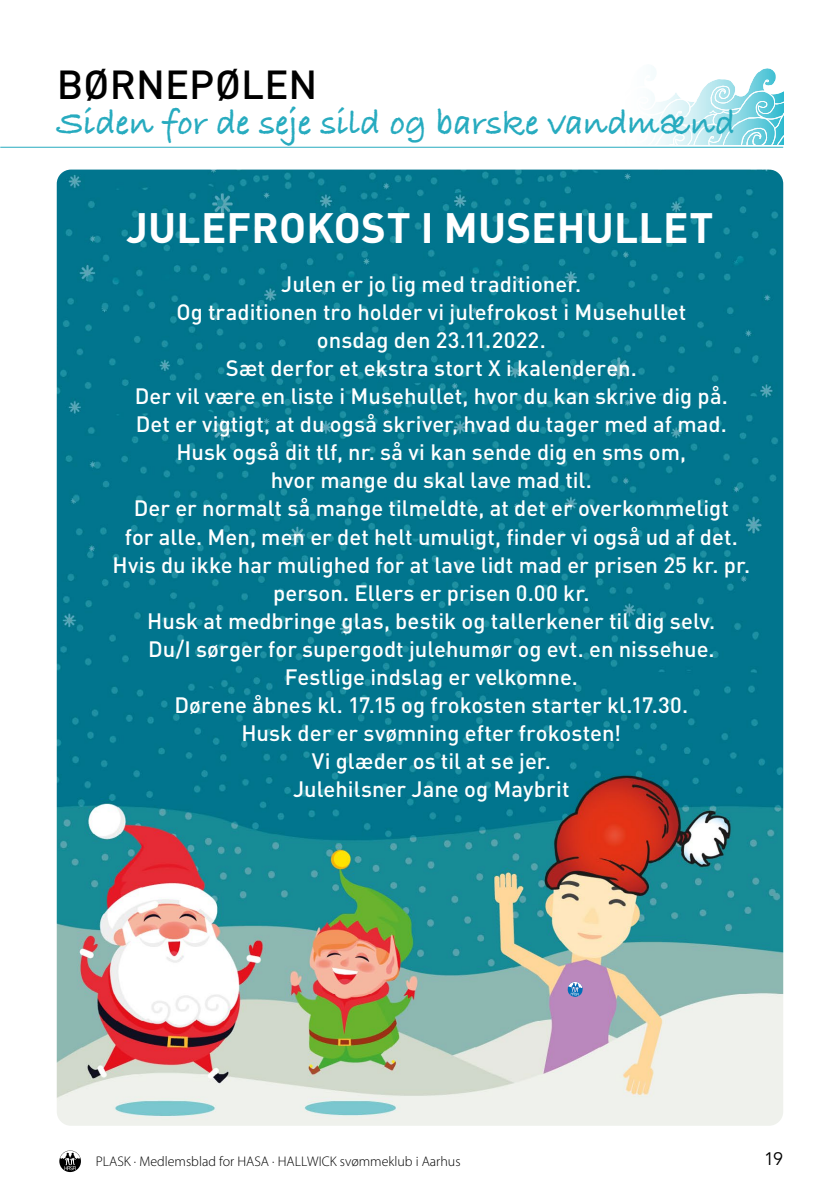
<style>
.page{position:relative;width:840px;height:1191px;background:#fff}
.page>*{position:absolute;margin:0;border:0;box-sizing:border-box;transform-origin:0 0}
.t1{font:700 42px "DIN Pro";letter-spacing:.005em;color:#fff}
.t2{font:500 40px "DIN Pro";color:#000}
.t3{font:700 36px "Bradley Hand ITCTT";color:#27abbf}
.t4{font:500 22px/28px "DIN Pro";color:#fff;text-align:center}
.t5{font:18px "Avenir LT Std";color:#000}
.t6{font:300 14px "Myriad Pro";color:#000}
</style>
<div class="page">
<hr style="left:0;top:147px;width:782px;height:1px;background:#27abbf">
<svg style="left:59px;top:1150px;width:22px;height:22px"></svg>
<svg style="left:653px;top:67px;width:129px;height:78px"></svg>
<img style="left:57px;top:170px;width:725px;height:955px">
<svg style="left:567px;top:981px;width:15px;height:16px"></svg>
<h2 class="t2" style="left:57px;top:57px;width:262px">BØRNEPØLEN</h2>
<h3 class="t3" style="left:57px;top:95px;width:679px">Siden for de seje sild og barske vandmænd</h3>
<h1 class="t1" style="left:126px;top:200px;width:588px">JULEFROKOST I MUSEHULLET</h1>
<p class="t4" style="left:112px;top:269px;width:638px">Julen er jo lig med traditioner.<br>Og traditionen tro holder vi julefrokost i Musehullet<br>onsdag den 23.11.2022.<br>Sæt derfor et ekstra stort X i kalenderen.<br>Der vil være en liste i Musehullet, hvor du kan skrive dig på.<br>Det er vigtigt, at du også skriver, hvad du tager med af mad.<br>Husk også dit tlf, nr. så vi kan sende dig en sms om,<br>hvor mange du skal lave mad til.<br>Der er normalt så mange tilmeldte, at det er overkommeligt<br>for alle. Men, men er det helt umuligt, finder vi også ud af det.<br>Hvis du ikke har mulighed for at lave lidt mad er prisen 25 kr. pr. person. Ellers er prisen 0.00 kr.<br>Husk at medbringe glas, bestik og tallerkener til dig selv.<br>Du/I sørger for supergodt julehumør og evt. en nissehue.<br>Festlige indslag er velkomne.<br>Dørene åbnes kl. 17.15 og frokosten starter kl.17.30.<br>Husk der er svømning efter frokosten!<br>Vi glæder os til at se jer.<br>Julehilsner Jane og Maybrit</p>
<p class="t6" style="left:96px;top:1153px;width:366px">PLASK · Medlemsblad for HASA · HALLWICK svømmeklub i Aarhus</p>
<p class="t5" style="left:763px;top:1148px;width:20px">19</p>
</div>
